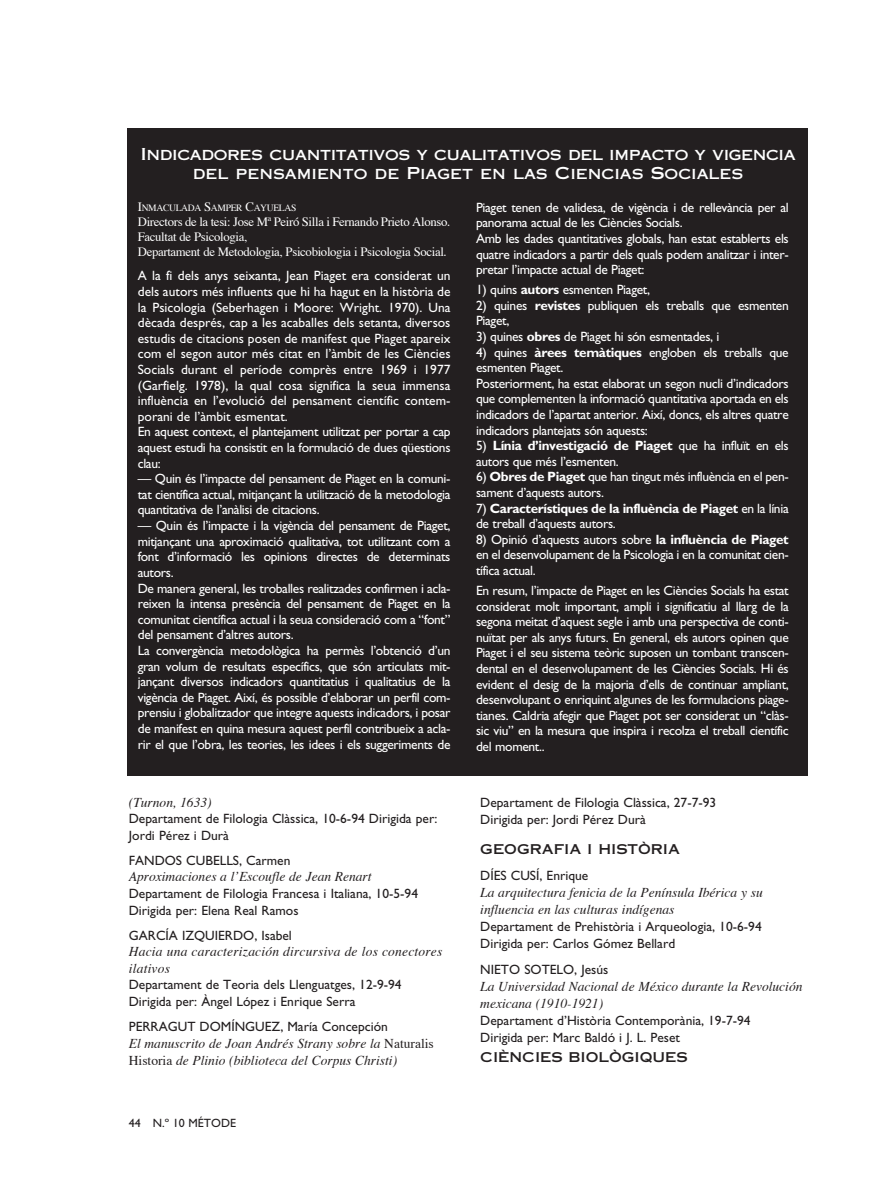
<style>
.page{position:relative;width:893px;height:1191px;background:#fff}
.page>*{position:absolute;margin:0;border:0;box-sizing:border-box;transform-origin:0 0}
.t1{font:16.5px/19.8px "Copperplate Thirty One AB";letter-spacing:-.025em;color:#fff;text-align:center}
.t2{font:13.5px/15.6px "Gill Sans";letter-spacing:-.025em;color:#fff}
.t3{font:13.5px/15.6px "Gill Sans";color:#fff}
.t4{font:13.5px/16.5px "Gill Sans";color:#231f20}
.t5{font:italic 13.5px/17px "Times";color:#231f20}
.t6{font:700 13.5px/15.6px "Gill Sans";letter-spacing:-.03em;color:#fff}
.t7{font:13.5px "Copperplate Thirty One AB";color:#231f20}
.t8{font:12.75px/15px "Times";letter-spacing:-.025em;color:#fff}
.t9{font:12px "Gill Sans";color:#231f20}
.t10{font:9.6px "Times";letter-spacing:-.035em;color:#fff}
.s1{font-size:12.75px}
.s2{font-style:normal}
.s3{font-weight:700}
.s4{font-weight:400}
</style>
<div class="page">
<div style="left:127px;top:128px;width:681px;height:647px;background:#231f20"></div>
<p class="t1" style="left:140px;top:144px;width:657px">Indicadores cuantitativos y cualitativos del impacto y vigencia del pensamiento de Piaget en las Ciencias Sociales</p>
<p class="t10" style="left:138px;top:204px;width:160px"><span class="s1">I</span>NMACULADA <span class="s1">S</span>AMPER <span class="s1">C</span>AYUELAS</p>
<p class="t8" style="left:138px;top:215px;width:314px">Directors de la tesi: Jose Mª Peiró Silla i Fernando Prieto Alonso.<br>Facultat de Psicologia,<br>Departament de Metodologia, Psicobiologia i Psicologia Social.</p>
<p class="t3" style="left:138px;top:269px;width:314px">A la fi dels anys seixanta, Jean Piaget era considerat un dels autors més influents que hi ha hagut en la història de la Psicologia (Seberhagen i Moore: Wright. 1970). Una dècada després, cap a les acaballes dels setanta, diversos estudis de citacions posen de manifest que Piaget apareix com el segon autor més citat en l’àmbit de les Ciències Socials durant el període comprès entre 1969 i 1977 (Garfielg. 1978), la qual cosa significa la seua immensa influència en l’evolució del pensament científic contem&shy;porani de l’àmbit esmentat.<br>En aquest context, el plantejament utilitzat per portar a cap aquest estudi ha consistit en la formulació de dues qüestions clau:</p>
<p class="t2" style="left:138px;top:472px;width:314px;text-align:justify">— Quin és l’impacte del pensament de Piaget en la comuni&shy;tat científica actual, mitjançant la utilització de la metodologia quantitativa de l’anàlisi de citacions.</p>
<p class="t2" style="left:138px;top:519px;width:314px">— Quin és l’impacte i la vigència del pensament de Piaget, mitjançant una aproximació qualitativa, tot utilitzant com a font d’informació les opinions directes de determinats autors.<br>De manera general, les troballes realitzades confirmen i acla&shy;reixen la intensa presència del pensament de Piaget en la comunitat científica actual i la seua consideració com a “font” del pensament d’altres autors.<br>La convergència metodològica ha permès l’obtenció d’un gran volum de resultats específics, que són articulats mit&shy;jançant diversos indicadors quantitatius i qualitatius de la vigència de Piaget. Així, és possible d’elaborar un perfil com&shy;prensiu i globalitzador que integre aquests indicadors, i posar de manifest en quina mesura aquest perfil contribueix a acla&shy;rir el que l’obra, les teories, les idees i els suggeriments de</p>
<p class="t5" style="left:129px;top:795px;width:84px">(Turnon, 1633)</p>
<p class="t4" style="left:129px;top:812px;width:310px">Departament de Filologia Clàssica, 10-6-94 Dirigida per:<br>Jordi Pérez i Durà</p>
<p class="t4" style="left:129px;top:853px;width:163px">FANDOS CUBELLS, Carmen</p>
<p class="t5" style="left:129px;top:869px;width:244px">Aproximaciones a l’Escoufle de Jean Renart</p>
<p class="t4" style="left:129px;top:886px;width:291px">Departament de Filologia Francesa i Italiana, 10-5-94<br>Dirigida per: Elena Real Ramos</p>
<p class="t4" style="left:129px;top:928px;width:165px">GARCÍA IZQUIERDO, Isabel</p>
<p class="t5" style="left:129px;top:944px;width:315px;line-height:16.5px">Hacia una caracterización dircursiva de los conectores ilativos</p>
<p class="t4" style="left:129px;top:978px;width:274px">Departament de Teoria dels Llenguatges, 12-9-94<br>Dirigida per: Àngel López i Enrique Serra</p>
<p class="t4" style="left:129px;top:1019px;width:260px">PERRAGUT DOMÍNGUEZ, María Concepción</p>
<p class="t5" style="left:129px;top:1035px;width:306px">El manuscrito de Joan Andrés Strany sobre la <span class="s2">Naturalis<br>Historia</span> de Plinio (biblioteca del Corpus Christi)</p>
<p class="t9" style="left:129px;top:1119px;width:109px">44 N.º 10 MÉTODE</p>
<p class="t2" style="left:476px;top:201px;width:314px">Piaget tenen de validesa, de vigència i de rellevància per al panorama actual de les Ciències Socials.<br>Amb les dades quantitatives globals, han estat establerts els quatre indicadors a partir dels quals podem analitzar i inter&shy;pretar l’impacte actual de Piaget:</p>
<p class="t2" style="left:476px;top:283px;width:175px">1) quins <span class="s3">autors</span> esmenten Piaget,</p>
<p class="t2" style="left:476px;top:299px;width:314px">2) quines <span class="s3">revistes</span> publiquen els treballs que esmenten<br>Piaget,</p>
<p class="t2" style="left:476px;top:330px;width:245px">3) quines <span class="s3">obres</span> de Piaget hi són esmentades, i</p>
<p class="t2" style="left:476px;top:346px;width:314px">4) quines <span class="s3">àrees temàtiques</span> engloben els treballs que esmenten Piaget.<br>Posteriorment, ha estat elaborat un segon nucli d’indicadors que complementen la informació quantitativa aportada en els indicadors de l’apartat anterior. Així, doncs, els altres quatre indicadors plantejats són aquests:</p>
<p class="t2" style="left:476px;top:439px;width:314px">5) <span class="s3">Línia d’investigació de Piaget</span> que ha influït en els autors que més l’esmenten.</p>
<p class="t2" style="left:476px;top:470px;width:314px">6) <span class="s3">Obres de Piaget</span> que han tingut més influència en el pen&shy;sament d’aquests autors.</p>
<p class="t6" style="left:476px;top:502px;width:314px"><span class="s4">7)</span> Característiques de la influència de Piaget <span class="s4">en la línia de treball d’aquests autors.</span></p>
<p class="t2" style="left:476px;top:533px;width:314px;text-align:justify">8) Opinió d’aquests autors sobre <span class="s3">la influència de Piaget </span>en el desenvolupament de la Psicologia i en la comunitat cien&shy;tífica actual.</p>
<p class="t2" style="left:476px;top:584px;width:314px;text-align:justify">En resum, l’impacte de Piaget en les Ciències Socials ha estat considerat molt important, ampli i significatiu al llarg de la segona meitat d’aquest segle i amb una perspectiva de conti&shy;nuïtat per als anys futurs. En general, els autors opinen que Piaget i el seu sistema teòric suposen un tombant transcen&shy;dental en el desenvolupament de les Ciències Socials. Hi és evident el desig de la majoria d’ells de continuar ampliant, desenvolupant o enriquint algunes de les formulacions piage&shy;tianes. Caldria afegir que Piaget pot ser considerat un “clàs&shy;sic viu” en la mesura que inspira i recolza el treball científic del moment..</p>
<p class="t4" style="left:480px;top:795px;width:237px;line-height:17px">Departament de Filologia Clàssica, 27-7-93<br>Dirigida per: Jordi Pérez Durà</p>
<p class="t7" style="left:480px;top:841px;width:201px">GEOGRAFIA I HISTÒRIA</p>
<p class="t4" style="left:480px;top:868px;width:110px">DÍES CUSÍ, Enrique</p>
<p class="t5" style="left:480px;top:885px;width:284px">La arquitectura fenicia de la Península Ibérica y su influencia en las culturas indígenas</p>
<p class="t4" style="left:480px;top:919px;width:283px;line-height:17px">Departament de Prehistòria i Arqueologia, 10-6-94<br>Dirigida per: Carlos Gómez Bellard</p>
<p class="t4" style="left:480px;top:962px;width:130px">NIETO SOTELO, Jesús</p>
<p class="t5" style="left:480px;top:979px;width:324px">La Universidad Nacional de México durante la Revolución mexicana (1910-1921)</p>
<p class="t4" style="left:480px;top:1013px;width:272px;line-height:17px">Departament d’Història Contemporània, 19-7-94<br>Dirigida per: Marc Baldó i J. L. Peset</p>
<p class="t7" style="left:480px;top:1049px;width:209px">CIÈNCIES BIOLÒGIQUES</p>
</div>
